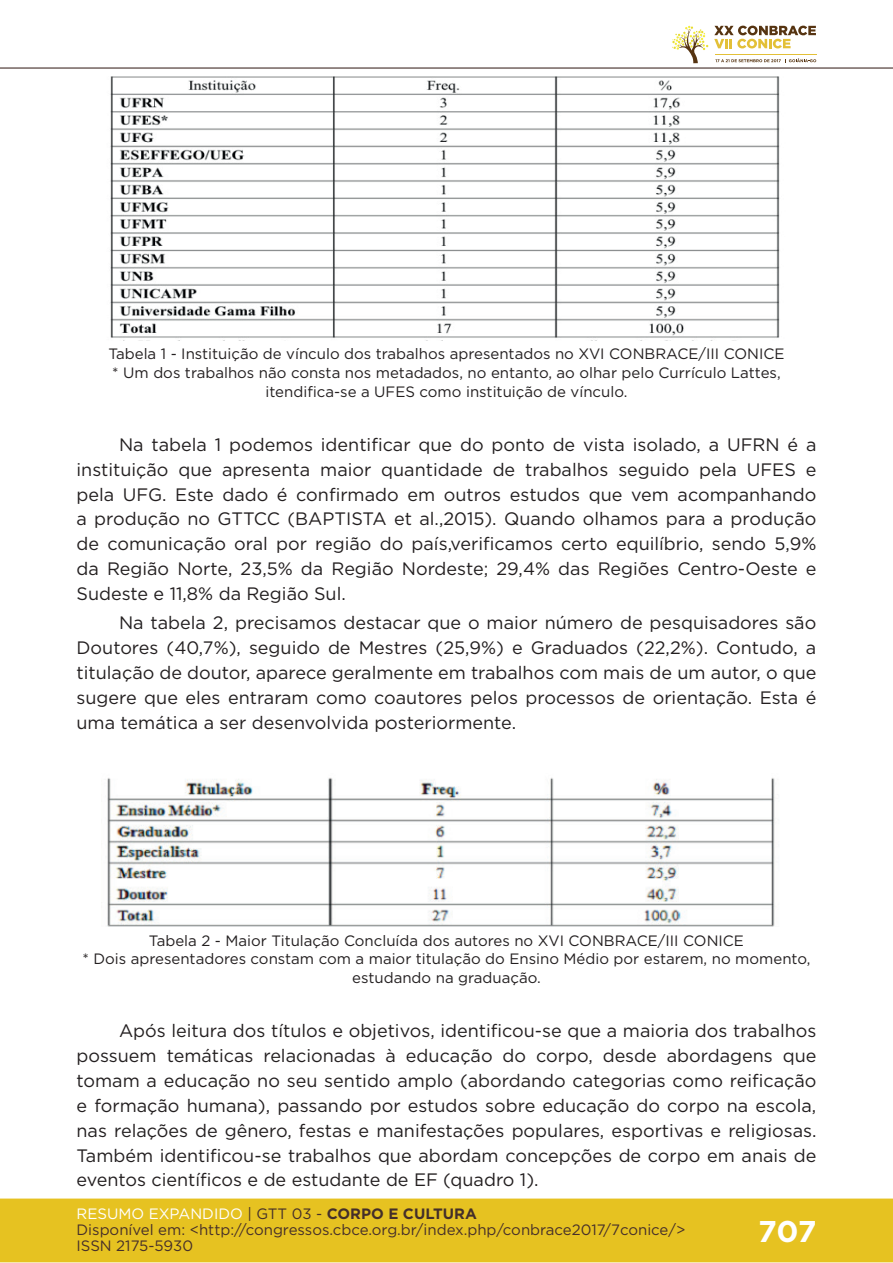
<style>
.page{position:relative;width:893px;height:1263px;background:#fff}
.page>*{position:absolute;margin:0;border:0;box-sizing:border-box;transform-origin:0 0}
.t1{font:700 30px "Gotham";color:#fff}
.t2{font:18px/24.9px "Gotham";color:#231f20;text-align:justify}
.t3{font:15px/18.9px "Gotham";color:#231f20;text-align:center}
.t4{font:15px/16px "Gotham";color:#462f2a}
.s1{color:#fff}
.s2{color:#442f2a}
.s3{font-weight:700;color:#442f2a}
</style>
<div class="page">
<div style="left:0;top:1198px;width:893px;height:64px;background:#e6c221;border:2px solid #e6c221"></div>
<hr style="left:0;top:67px;width:893px;height:2px;background:#442f2a">
<svg style="left:672px;top:26px;width:144px;height:37px"></svg>
<img style="left:110px;top:77px;width:670px;height:261px">
<img style="left:107px;top:777px;width:668px;height:150px">
<p class="t3" style="left:108px;top:344px;width:678px">Tabela 1 - Instituição de vínculo dos trabalhos apresentados no XVI CONBRACE/III CONICE * Um dos trabalhos não consta nos metadados, no entanto, ao olhar pelo Currículo Lattes, itendifica-se a UFES como instituição de vínculo.</p>
<p class="t2" style="left:77px;top:432px;width:741px;text-indent:43px">Na tabela 1 podemos identificar que do ponto de vista isolado, a UFRN é a instituição que apresenta maior quantidade de trabalhos seguido pela UFES e pela UFG. Este dado é confirmado em outros estudos que vem acompanhando a produção no GTTCC (BAPTISTA et al.,2015). Quando olhamos para a produção de comunicação oral por região do país,verificamos certo equilíbrio, sendo 5,9% da Região Norte, 23,5% da Região Nordeste; 29,4% das Regiões Centro-Oeste e Sudeste e 11,8% da Região Sul.</p>
<p class="t2" style="left:77px;top:610px;width:741px;text-indent:43px">Na tabela 2, precisamos destacar que o maior número de pesquisadores são Doutores (40,7%), seguido de Mestres (25,9%) e Graduados (22,2%). Contudo, a titulação de doutor, aparece geralmente em trabalhos com mais de um autor, o que sugere que eles entraram como coautores pelos processos de orientação. Esta é uma temática a ser desenvolvida posteriormente.</p>
<p class="t3" style="left:83px;top:930px;width:729px">Tabela 2 - Maior Titulação Concluída dos autores no XVI CONBRACE/III CONICE<br>* Dois apresentadores constam com a maior titulação do Ensino Médio por estarem, no momento, estudando na graduação.</p>
<p class="t2" style="left:77px;top:1018px;width:741px;text-indent:43px">Após leitura dos títulos e objetivos, identificou-se que a maioria dos trabalhos possuem temáticas relacionadas à educação do corpo, desde abordagens que tomam a educação no seu sentido amplo (abordando categorias como reificação e formação humana), passando por estudos sobre educação do corpo na escola, nas relações de gênero, festas e manifestações populares, esportivas e religiosas.<br>Também identificou-se trabalhos que abordam concepções de corpo em anais de eventos científicos e de estudante de EF (quadro 1).</p>
<p class="t4" style="left:77px;top:1205px;width:610px"><span class="s1">RESUMO EXPANDIDO</span> <span class="s2">| GTT 03 -</span> <span class="s3">CORPO E CULTURA<br></span>Disponível em: &lt;http://congressos.cbce.org.br/index.php/conbrace2017/7conice/&gt;<br>ISSN 2175-5930</p>
<h1 class="t1" style="left:758px;top:1212px;width:60px">707</h1>
</div>
